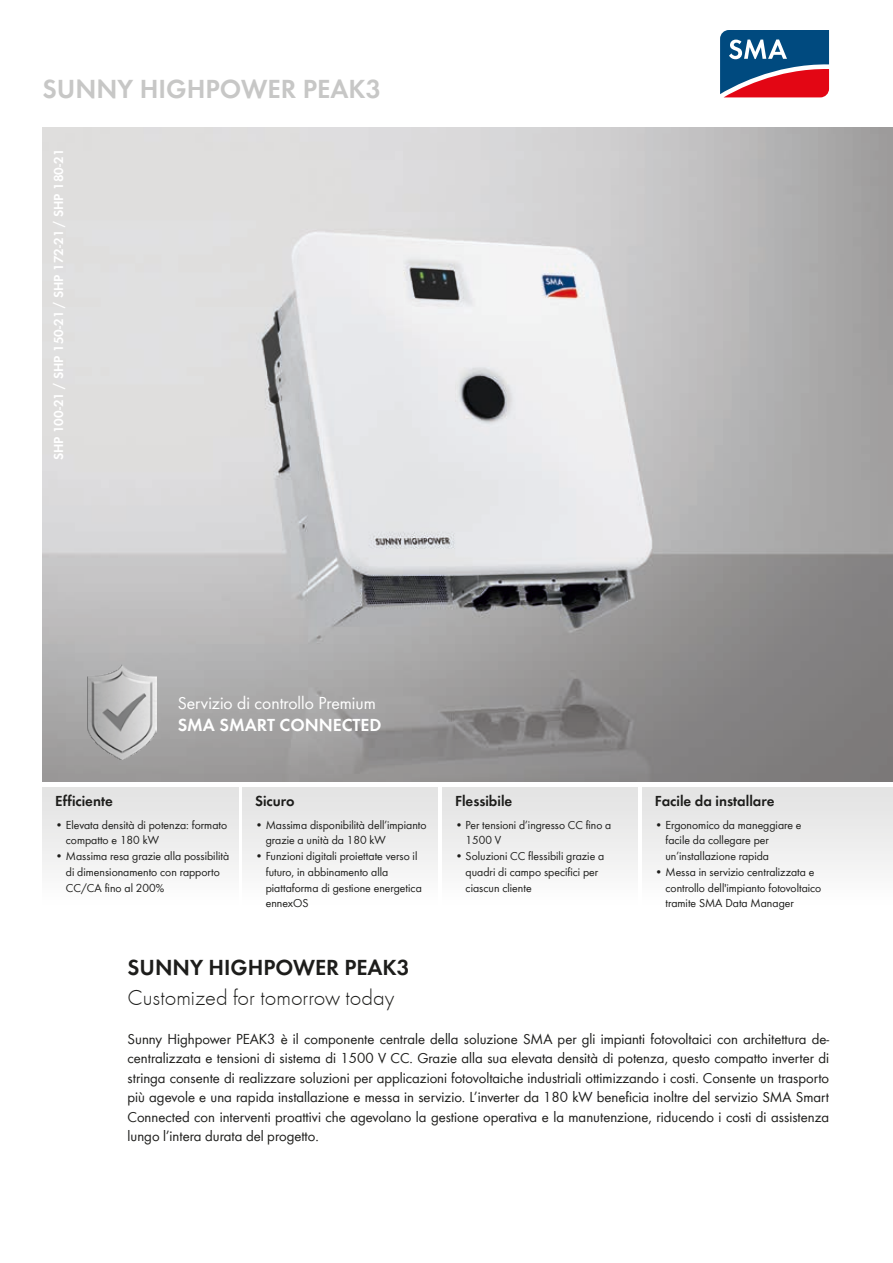
<style>
.page{position:relative;width:893px;height:1263px;background:#fff}
.page>*{position:absolute;margin:0;border:0;box-sizing:border-box;transform-origin:0 0}
.t1{font:600 27px "SMA Futura Global";color:#c7c7c6}
.t2{font:300 22.5px "SMA Futura Global";color:#1d1d1b}
.t3{font:600 22.5px "SMA Futura Global";color:#1d1d1b}
.t4{font:18px "SMA Futura Global";color:#fff}
.t5{font:600 18px "SMA Futura Global";color:#fff}
.t6{font:15px/19.5px "SMA Futura Global";color:#1d1d1b;text-align:justify}
.t7{font:600 15px "SMA Futura Global";color:#1d1d1b}
.t8{font:600 13.5px "SMA Futura Global";color:#fff}
.t9{font:12px/15.8px "SMA Futura Global";color:#1d1d1b}
</style>
<div class="page">
<img style="left:43px;top:128px;width:850px;height:654px">
<div style="left:43px;top:787px;width:195px;height:119px;background:linear-gradient(to bottom,#e1e1e1,#fdfdfd)"></div>
<div style="left:242px;top:787px;width:196px;height:119px;background:linear-gradient(to bottom,#e1e1e1,#fdfdfd)"></div>
<div style="left:442px;top:787px;width:196px;height:119px;background:linear-gradient(to bottom,#e1e1e1,#fdfdfd)"></div>
<div style="left:642px;top:787px;width:251px;height:119px;background:linear-gradient(to bottom,#e1e1e1,#fdfdfd)"></div>
<svg style="left:720px;top:30px;width:110px;height:68px;background:#655476"></svg>
<img style="left:87px;top:665px;width:69px;height:94px">
<h1 class="t1" style="left:43px;top:73px;width:340px">SUNNY HIGHPOWER PEAK3</h1>
<p class="t8" style="left:51px;top:460px;width:313px;rotate:-90deg">SHP 100-21 / SHP 150-21 / SHP 172-21 / SHP 180-21</p>
<p class="t4" style="left:178px;top:693px;width:200px">Servizio di controllo Premium</p>
<p class="t5" style="left:178px;top:714px;width:205px">SMA SMART CONNECTED</p>
<p class="t7" style="left:55px;top:792px;width:59px">Efficiente</p>
<p class="t9" style="left:66px;top:816px;width:163px;text-indent:-11px">• Elevata densità di potenza: formato compatto e 180 kW</p>
<p class="t9" style="left:66px;top:848px;width:165px;text-indent:-11px">• Massima resa grazie alla possibilità di dimensionamento con rapporto<br>CC/CA fino al 200%</p>
<p class="t7" style="left:255px;top:792px;width:41px">Sicuro</p>
<p class="t9" style="left:266px;top:816px;width:162px;text-indent:-11px">• Massima disponibilità dell’impianto grazie a unità da 180 kW</p>
<p class="t9" style="left:266px;top:848px;width:158px;text-indent:-11px">• Funzioni digitali proiettate verso il futuro, in abbinamento alla piattaforma di gestione energetica ennexOS</p>
<p class="t7" style="left:455px;top:792px;width:59px">Flessibile</p>
<p class="t9" style="left:466px;top:816px;width:147px;text-indent:-11px">• Per tensioni d’ingresso CC fino a<br>1500 V</p>
<p class="t9" style="left:466px;top:848px;width:140px;text-indent:-11px">• Soluzioni CC flessibili grazie a quadri di campo specifici per ciascun cliente</p>
<p class="t7" style="left:655px;top:792px;width:121px">Facile da installare</p>
<p class="t9" style="left:665px;top:816px;width:138px;text-indent:-11px">• Ergonomico da maneggiare e facile da collegare per un’installazione rapida</p>
<p class="t9" style="left:665px;top:864px;width:157px;text-indent:-11px">• Messa in servizio centralizzata e controllo dell'impianto fotovoltaico tramite SMA Data Manager</p>
<h2 class="t3" style="left:128px;top:954px;width:284px">SUNNY HIGHPOWER PEAK3</h2>
<h2 class="t2" style="left:128px;top:984px;width:268px">Customized for tomorrow today</h2>
<p class="t6" style="left:128px;top:1029px;width:703px">Sunny Highpower PEAK3 è il componente centrale della soluzione SMA per gli impianti fotovoltaici con architettura de&shy;centralizzata e tensioni di sistema di 1500 V CC. Grazie alla sua elevata densità di potenza, questo compatto inverter di stringa consente di realizzare soluzioni per applicazioni fotovoltaiche industriali ottimizzando i costi. Consente un trasporto più agevole e una rapida installazione e messa in servizio. L’inverter da 180 kW beneficia inoltre del servizio SMA Smart Connected con interventi proattivi che agevolano la gestione operativa e la manutenzione, riducendo i costi di assistenza lungo l’intera durata del progetto.</p>
</div>
